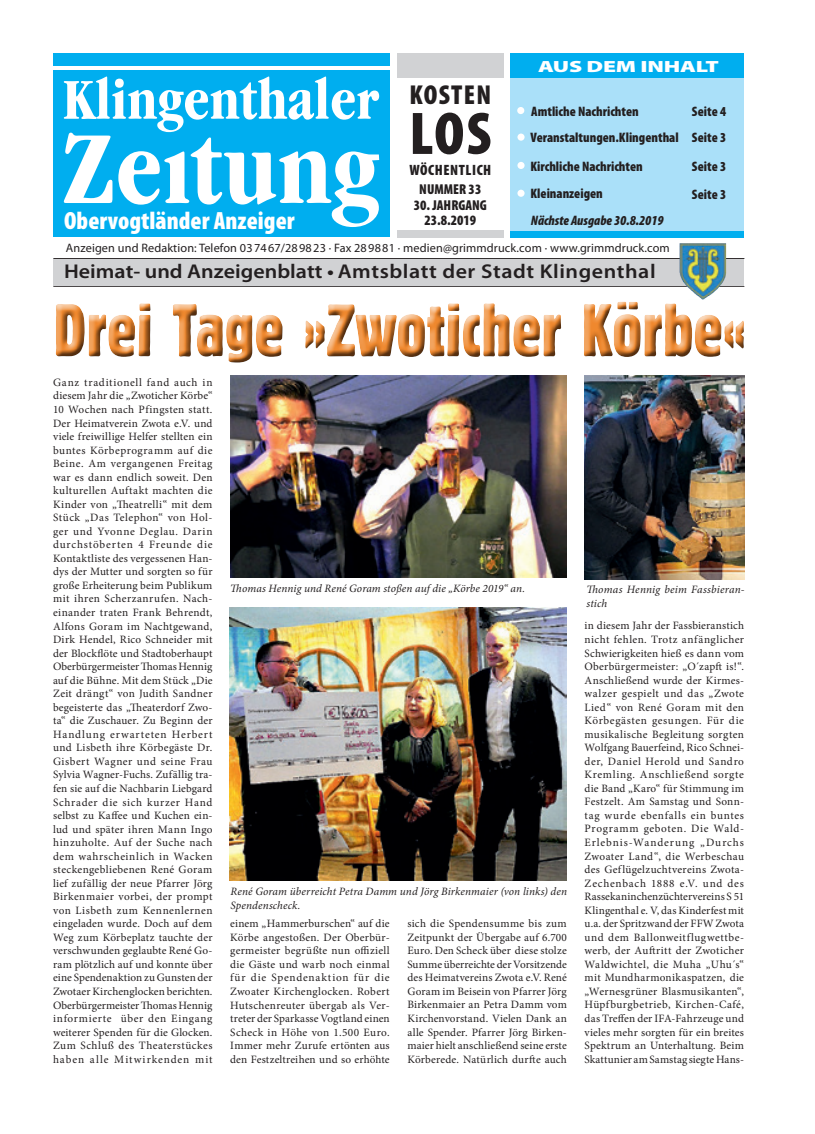
<style>
.page{position:relative;width:815px;height:1134px;background:#fff}
.page>*{position:absolute;margin:0;border:0;box-sizing:border-box;transform-origin:0 0}
.t1{font:77.62px "Block D Regu Extr Cond";color:#ef882e}
.t2{font:900 condensed 60.62px "Myriad Pro";color:#231f20}
.t3{font:900 condensed 27.5px "Myriad Pro";letter-spacing:.05em;color:#231f20}
.t4{font:900 condensed 25px "Myriad Pro";color:#fff}
.t5{font:600 20px "Myriad Pro";letter-spacing:.025em;color:#231f20;scale:1.1 1}
.t6{font:900 16.25px "Myriad Pro";letter-spacing:-.01em;color:#fff;scale:1.45 1}
.t7{font:900 condensed 15px "Myriad Pro";letter-spacing:.035em;color:#231f20}
.t8{font:900 condensed 14.38px/15.6px "Myriad Pro";color:#231f20;text-align:center}
.t9{font:900 condensed 13.75px/28px "Myriad Pro";color:#231f20}
.t10{font:italic 900 condensed 13.75px "Myriad Pro";color:#231f20}
.t11{font:12.25px "Myriad Pro";letter-spacing:.01em;color:#231f20}
.t12{font:11.25px/13.5px "Minion Pro";letter-spacing:.015em;color:#231f20;text-align:justify}
.t13{font:italic 11.25px/13.5px "Minion Pro";letter-spacing:.01em;color:#231f20}
</style>
<div class="page">
<div style="left:51px;top:297px;width:700px;height:72px;background:#231f20;opacity:.75"></div>
<div style="left:53px;top:258px;width:691px;height:29px;background:#d1d2d4"></div>
<hr style="left:53px;top:258px;width:691px;height:1px;background:#231f20">
<hr style="left:53px;top:286px;width:691px;height:1px;background:#231f20">
<div style="left:53px;top:71px;width:337px;height:166px;background:#00aeef"></div>
<div style="left:510px;top:53px;width:234px;height:184px;background:#00aeef"></div>
<div style="left:510px;top:78px;width:234px;height:152px;background:#aae0f9"></div>
<div style="left:53px;top:53px;width:337px;height:13px;background:#00aeef"></div>
<div style="left:397px;top:53px;width:107px;height:25px;background:#d1d2d4"></div>
<div style="left:397px;top:230px;width:106px;height:7px;background:#d1d2d4"></div>
<svg style="left:64px;top:66px;width:328px;height:161px"></svg>
<img style="left:679px;top:243px;width:47px;height:57px">
<div style="left:517px;top:107px;width:7px;height:7px;background:#fff;border-radius:50%"></div>
<div style="left:517px;top:134px;width:8px;height:7px;background:#fff;border-radius:50%"></div>
<div style="left:517px;top:162px;width:8px;height:7px;background:#fff;border-radius:50%"></div>
<div style="left:517px;top:190px;width:8px;height:7px;background:#fff;border-radius:50%"></div>
<img style="left:230px;top:376px;width:337px;height:201px">
<img style="left:585px;top:376px;width:159px;height:203px">
<img style="left:230px;top:607px;width:337px;height:273px">
<h3 class="t4" style="left:64px;top:205px;width:232px">Obervogtländer Anzeiger</h3>
<h3 class="t3" style="left:409px;top:77px;width:83px">KOSTEN</h3>
<h2 class="t2" style="left:409px;top:95px;width:83px">LOS</h2>
<h3 class="t7" style="left:409px;top:161px;width:83px">WÖCHENTLICH</h3>
<p class="t8" style="left:419px;top:181px;width:64px">NUMMER 33</p>
<p class="t8" style="left:414px;top:196px;width:75px">30. JAHRGANG<br>23.8.2019</p>
<h3 class="t6" style="left:538px;top:55px;width:126px">AUS DEM INHALT</h3>
<p class="t9" style="left:531px;top:97px;width:109px">Amtliche Nachrichten</p>
<p class="t9" style="left:692px;top:98px;width:36px;line-height:26.4px">Seite 4<br>Seite 3</p>
<p class="t9" style="left:692px;top:152px;width:36px">Seite 3<br>Seite 3</p>
<p class="t9" style="left:530px;top:123px;width:150px">Veranstaltungen.Klingenthal<br>Kirchliche Nachrichten<br>Kleinanzeigen</p>
<p class="t10" style="left:531px;top:212px;width:134px">Nächste Ausgabe 30.8.2019</p>
<p class="t11" style="left:66px;top:240px;width:605px">Anzeigen und Redaktion: Telefon 037467/289823 · Fax 289881 · medien@grimmdruck.com · www.grimmdruck.com</p>
<h3 class="t5" style="left:64px;top:259px;width:539px">Heimat- und Anzeigenblatt • Amtsblatt der Stadt Klingenthal</h3>
<h1 class="t1" style="left:53px;top:291px;width:694px">Drei Tage »Zwoticher Körbe«</h1>
<p class="t12" style="left:53px;top:376px;width:161px">Ganz traditionell fand auch in diesem Jahr die „Zwoticher Körbe“ 10 Wochen nach Pfingsten statt.<br>Der Heimatverein Zwota e.V. und viele freiwillige Helfer stellten ein buntes Körbeprogramm auf die Beine. Am vergangenen Freitag war es dann endlich soweit. Den kulturellen Auftakt machten die Kinder von „Theatrelli“ mit dem Stück „Das Telephon“ von Hol&shy;ger und Yvonne Deglau. Darin durchstöberten 4 Freunde die Kontaktliste des vergessenen Han&shy;dys der Mutter und sorgten so für große Erheiterung beim Publikum mit ihren Scherzanrufen. Nach&shy;einander traten Frank Behrendt, Alfons Goram im Nachtgewand, Dirk Hendel, Rico Schneider mit der Blockflöte und Stadtoberhaupt Oberbürgermeister Thomas Hennig auf die Bühne. Mit dem Stück „Die Zeit drängt“ von Judith Sandner begeisterte das „Theaterdorf Zwo&shy;ta“ die Zuschauer. Zu Beginn der Handlung erwarteten Herbert und Lisbeth ihre Körbegäste Dr.<br>Gisbert Wagner und seine Frau Sylvia Wagner-Fuchs. Zufällig tra&shy;fen sie auf die Nachbarin Liebgard Schrader die sich kurzer Hand selbst zu Kaffee und Kuchen ein&shy;lud und später ihren Mann Ingo hinzuholte. Auf der Suche nach dem wahrscheinlich in Wacken steckengebliebenen René Goram lief zufällig der neue Pfarrer Jörg Birkenmaier vorbei, der prompt von Lisbeth zum Kennenlernen eingeladen wurde. Doch auf dem Weg zum Körbeplatz tauchte der verschwunden geglaubte René Go&shy;ram plötzlich auf und konnte über eine Spendenaktion zu Gunsten der Zwotaer Kirchenglocken berichten.<br>Oberbürgermeister Thomas Hennig informierte über den Eingang weiterer Spenden für die Glocken.<br>Zum Schluß des Theaterstückes haben alle Mitwirkenden mit</p>
<p class="t13" style="left:230px;top:582px;width:296px">Thomas Hennig und René Goram stoßen auf die „Körbe 2019“ an.</p>
<p class="t13" style="left:586px;top:583px;width:160px">Thomas Hennig beim Fassbieran&shy;stich</p>
<p class="t13" style="left:231px;top:885px;width:338px">René Goram überreicht Petra Damm und Jörg Birkenmaier (von links) den<br>Spendenscheck.</p>
<p class="t12" style="left:230px;top:917px;width:161px">einem „Hammerburschen“ auf die Körbe angestoßen. Der Oberbür&shy;germeister begrüßte nun offiziell die Gäste und warb noch einmal für die Spendenaktion für die Zwoater Kirchenglocken. Robert Hutschenreuter übergab als Ver&shy;treter der Sparkasse Vogtland einen Scheck in Höhe von 1.500 Euro.<br>Immer mehr Zurufe ertönten aus den Festzeltreihen und so erhöhte</p>
<p class="t12" style="left:407px;top:917px;width:161px">sich die Spendensumme bis zum Zeitpunkt der Übergabe auf 6.700<br>Euro. Den Scheck über diese stolze Summe überreichte der Vorsitzende des Heimatvereins Zwota e.V. René Goram im Beisein von Pfarrer Jörg Birkenmaier an Petra Damm vom Kirchenvorstand. Vielen Dank an alle Spender. Pfarrer Jörg Birken&shy;maier hielt anschließend seine erste Körberede. Natürlich durfte auch</p>
<p class="t12" style="left:585px;top:619px;width:161px">in diesem Jahr der Fassbieranstich nicht fehlen. Trotz anfänglicher Schwierigkeiten hieß es dann vom Oberbürgermeister: „O´zapft is!“.<br>Anschließend wurde der Kirmes&shy;walzer gespielt und das „Zwote Lied“ von René Goram mit den Körbegästen gesungen. Für die musikalische Begleitung sorgten Wolfgang Bauerfeind, Rico Schnei&shy;der, Daniel Herold und Sandro Kremling. Anschließend sorgte die Band „Karo“ für Stimmung im Festzelt. Am Samstag und Sonn&shy;tag wurde ebenfalls ein buntes Programm geboten. Die Wald-Erlebnis-Wanderung „Durchs Zwoater Land“, die Werbeschau des Geflügelzuchtvereins Zwota-Zechenbach 1888 e.V. und des Rassekaninchenzüchtervereins S 51<br>Klingenthal e. V, das Kinderfest mit u.a. der Spritzwand der FFW Zwota und dem Ballonweitflugwettbe&shy;werb, der Auftritt der Zwoticher Waldwichtel, die Muha „Uhu´s“ mit Mundharmonikaspatzen, die „Wernesgrüner Blasmusikanten“, Hüpfburgbetrieb, Kirchen-Café, das Treffen der IFA-Fahrzeuge und vieles mehr sorgten für ein breites Spektrum an Unterhaltung. Beim Skattunier am Samstag siegte Hans-</p>
</div>
